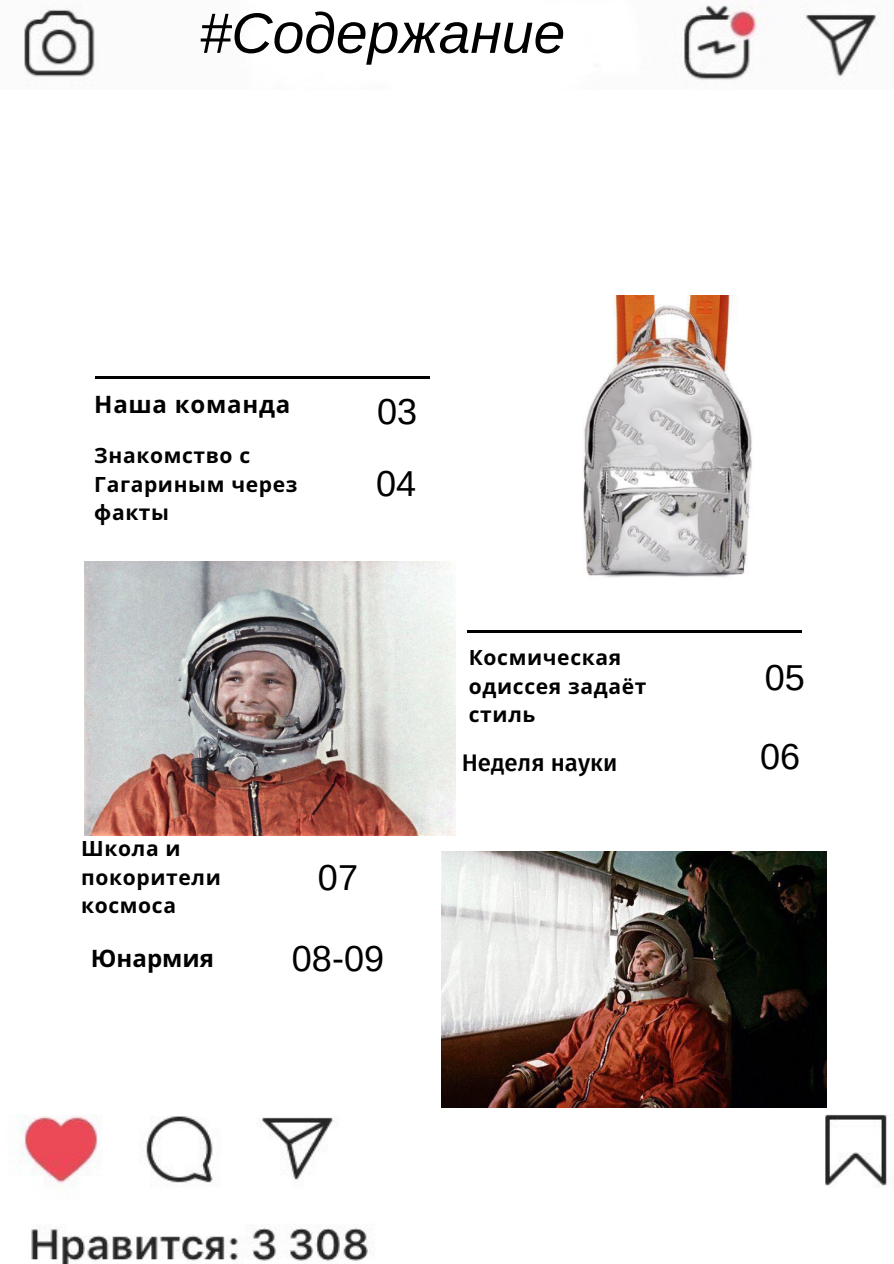
<style>
.page{position:relative;width:894px;height:1264px;background:#fff}
.page>*{position:absolute;margin:0;border:0;box-sizing:border-box;transform-origin:0 0}
.t1{font:italic 57px "Arimo";color:#000}
.t2{font:36px "Arimo";color:#000}
.t3{font:700 24px "Noto Sans";letter-spacing:.03em;color:#000}
.t4{font:500 24px "Fira Sans";color:#000}
.t5{font:700 24px "Noto Sans";color:#000}
.t6{font:700 21px/28.5px "Noto Sans";letter-spacing:.03em;color:#000}
</style>
<div class="page">
<hr style="left:95px;top:376px;width:334px;height:3px;background:#000">
<hr style="left:467px;top:630px;width:334px;height:3px;background:#000">
<img style="left:583px;top:296px;width:169px;height:281px">
<img style="left:84px;top:561px;width:371px;height:274px">
<img style="left:441px;top:851px;width:385px;height:256px">
<img style="left:24px;top:5px;width:854px;height:81px">
<img style="left:17px;top:1114px;width:875px;height:149px">
<h1 class="t1" style="left:199px;top:1px;width:367px">#Содержание</h1>
<p class="t3" style="left:94px;top:387px;width:197px">Наша команда</p>
<p class="t6" style="left:94px;top:441px;width:205px">Знакомство с<br>Гагариным через факты</p>
<h2 class="t2" style="left:377px;top:392px;width:42px">03</h2>
<h2 class="t2" style="left:376px;top:464px;width:42px">04</h2>
<p class="t6" style="left:81px;top:834px;width:141px">Школа и покорители космоса</p>
<h2 class="t2" style="left:318px;top:857px;width:42px">07</h2>
<p class="t5" style="left:91px;top:941px;width:125px">Юнармия</p>
<h2 class="t2" style="left:292px;top:938px;width:94px">08-09</h2>
<p class="t6" style="left:468px;top:643px;width:179px">Космическая одиссея задаёт стиль</p>
<h2 class="t2" style="left:764px;top:657px;width:42px">05</h2>
<p class="t4" style="left:461px;top:749px;width:157px">Неделя науки</p>
<h2 class="t2" style="left:760px;top:736px;width:42px">06</h2>
</div>
